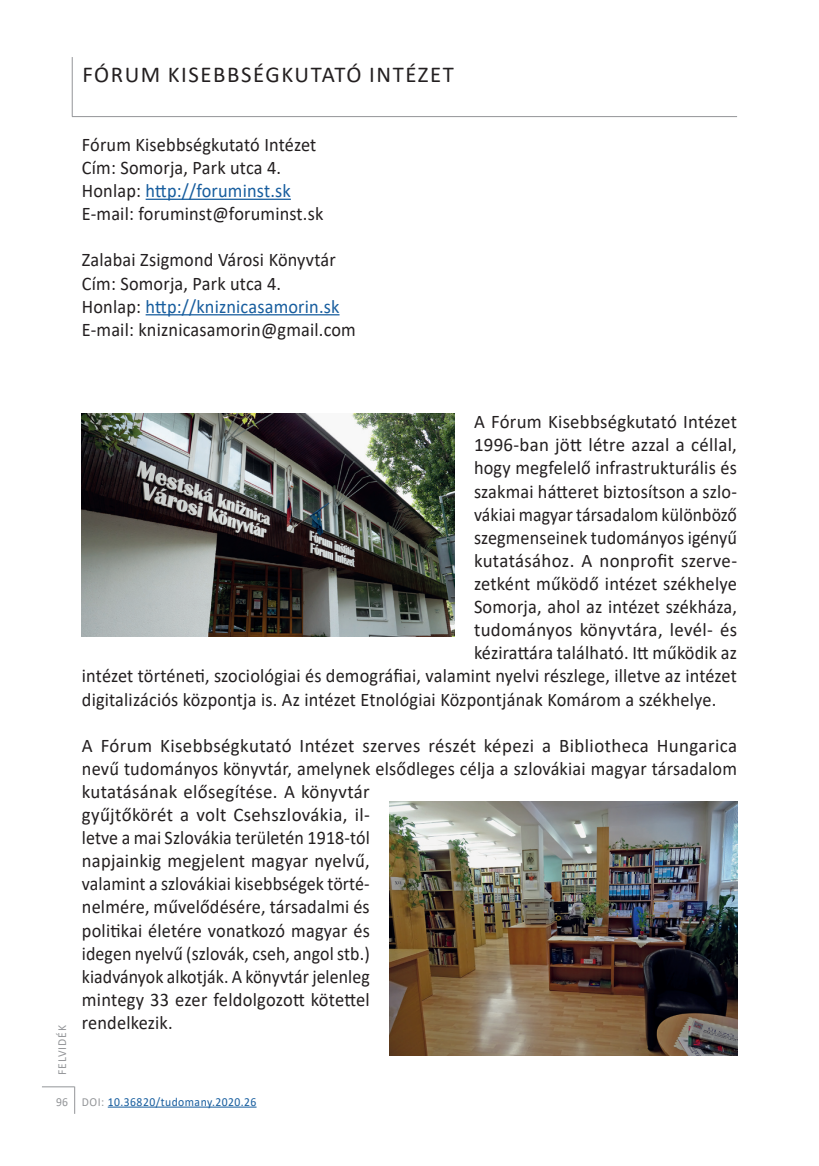
<style>
.page{position:relative;width:819px;height:1166px;background:#fff}
.page>*{position:absolute;margin:0;border:0;box-sizing:border-box;transform-origin:0 0}
.t1{font:22.75px "Calibri";letter-spacing:.07em;color:#231f20}
.Bekezdésstílus_3{font:19.25px/23.1px "Calibri";letter-spacing:.01em;color:#231f20}
.Bekezdésstílus_3-2{font:19.25px "Calibri";letter-spacing:.01em;color:#231f20;scale:.95 1}
.Bekezdésstílus_3-3{font:19.25px "Calibri";letter-spacing:.01em;color:#175d9e;scale:.95 1}
.Bekezdésstílus_3-4{font:19.25px "Calibri";letter-spacing:.01em;color:#231f20;scale:.93 1}
.Bekezdésstílus_3-5{font:19.25px "Calibri";letter-spacing:.01em;color:#231f20;scale:.94 1}
.Bekezdésstílus_3-6{font:19.25px "Calibri";letter-spacing:.01em;color:#231f20;scale:.96 1}
.Bekezdésstílus_1{font:12.25px "Calibri";letter-spacing:.04em;color:#175d9e;scale:.95 1}
.Bekezdésstílus_1-2{font:12.25px "Calibri";letter-spacing:.08em;color:#939598;scale:.95 1}
.s1{color:#231f20}
.s2{color:#939598}
</style>
<div class="page">
<svg style="left:74px;top:1086px;width:1px;height:28px"></svg>
<hr style="left:42px;top:1086px;width:32px;height:1px;background:#939598">
<hr style="left:72px;top:57px;width:1px;height:60px;background:#939598">
<hr style="left:72px;top:116px;width:665px;height:1px;background:#939598">
<hr style="left:108px;top:1106px;width:148px;height:1px;background:#175d9e">
<img style="left:82px;top:414px;width:372px;height:222px">
<img style="left:389px;top:801px;width:348px;height:254px">
<hr style="left:146px;top:199px;width:145px;height:1px;background:#175d9e">
<hr style="left:146px;top:314px;width:193px;height:1px;background:#175d9e">
<p class="t1" style="left:82px;top:58px;width:373px">FÓRUM KISEBBSÉGKUTATÓ INTÉZET</p>
<p class="Bekezdésstílus_3-2" style="left:82px;top:131px;width:248px">Fórum Kisebbségkutató Intézet</p>
<p class="Bekezdésstílus_3-2" style="left:82px;top:154px;width:211px">Cím: Somorja, Park utca 4.</p>
<p class="Bekezdésstílus_3-3" style="left:82px;top:177px;width:221px"><span class="s1">Honlap:</span> http://foruminst.sk</p>
<p class="Bekezdésstílus_3-2" style="left:82px;top:200px;width:256px">E-mail: foruminst@foruminst.sk</p>
<p class="Bekezdésstílus_3-2" style="left:82px;top:247px;width:269px">Zalabai Zsigmond Városi Könyvtár</p>
<p class="Bekezdésstílus_3-2" style="left:82px;top:270px;width:211px">Cím: Somorja, Park utca 4.</p>
<p class="Bekezdésstílus_3-3" style="left:82px;top:293px;width:272px"><span class="s1">Honlap:</span> http://kniznicasamorin.sk</p>
<p class="Bekezdésstílus_3-2" style="left:82px;top:316px;width:290px">E-mail: kniznicasamorin@gmail.com</p>
<p class="Bekezdésstílus_3" style="left:474px;top:410px;width:264px">A Fórum Kisebbségkutató Intézet</p>
<p class="Bekezdésstílus_3" style="left:474px;top:433px;width:264px">1996-ban jött létre azzal a céllal,</p>
<p class="Bekezdésstílus_3-2" style="left:474px;top:455px;width:278px">hogy megfelelő infrastrukturális és</p>
<p class="Bekezdésstílus_3-2" style="left:474px;top:478px;width:277px">szakmai hátteret biztosítson a szlo-</p>
<p class="Bekezdésstílus_3-4" style="left:474px;top:501px;width:284px">vákiai magyar társadalom különböző</p>
<p class="Bekezdésstílus_3-5" style="left:474px;top:524px;width:281px">szegmenseinek tudományos igényű</p>
<p class="Bekezdésstílus_3" style="left:474px;top:548px;width:263px">kutatásához. A nonprofit szerve-</p>
<p class="Bekezdésstílus_3-6" style="left:474px;top:570px;width:275px">zetként működő intézet székhelye</p>
<p class="Bekezdésstílus_3-2" style="left:474px;top:593px;width:278px">Somorja, ahol az intézet székháza,</p>
<p class="Bekezdésstílus_3" style="left:474px;top:618px;width:264px">tudományos könyvtára, levél- és</p>
<p class="Bekezdésstílus_3-2" style="left:474px;top:639px;width:278px">kézirattára található. Itt működik az</p>
<p class="Bekezdésstílus_3-2" style="left:82px;top:663px;width:691px">intézet történeti, szociológiai és demográfiai, valamint nyelvi részlege, illetve az intézet</p>
<p class="Bekezdésstílus_3-2" style="left:82px;top:686px;width:669px">digitalizációs központja is. Az intézet Etnológiai Központjának Komárom a székhelye.</p>
<p class="Bekezdésstílus_3" style="left:82px;top:733px;width:656px">A Fórum Kisebbségkutató Intézet szerves részét képezi a Bibliotheca Hungarica nevű tudományos könyvtár, amelynek elsődleges célja a szlovákiai magyar társadalom kutatásának elősegítése. A könyvtár<br>gyűjtőkörét a volt Csehszlovákia, il-<br>letve a mai Szlovákia területén 1918-tól<br>napjainkig megjelent magyar nyelvű,<br>valamint a szlovákiai kisebbségek törté-<br>nelmére, művelődésére, társadalmi és<br>politikai életére vonatkozó magyar és<br>idegen nyelvű (szlovák, cseh, angol stb.)<br>kiadványok alkotják. A könyvtár jelenleg<br>mintegy 33 ezer feldolgozott kötettel<br>rendelkezik.</p>
<p class="Bekezdésstílus_1-2" style="left:54px;top:1075px;width:54px;rotate:-90deg">FELVIDÉK</p>
<p class="Bekezdésstílus_1-2" style="left:56px;top:1093px;width:14px">96</p>
<p class="Bekezdésstílus_1" style="left:82px;top:1093px;width:185px"><span class="s2">DOI:</span> 10.36820/tudomany.2020.26</p>
</div>
